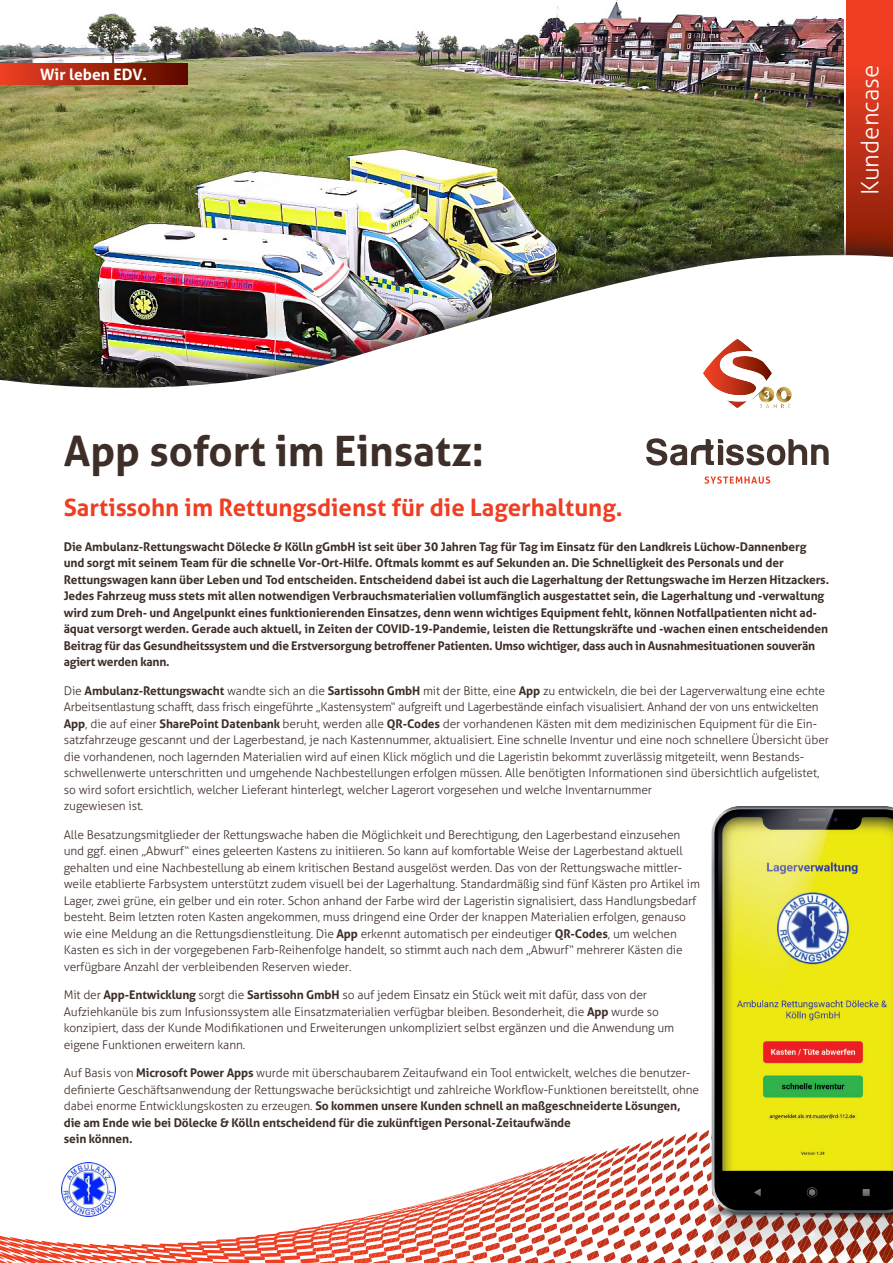
<style>
.page{position:relative;width:893px;height:1263px;background:#fff}
.page>*{position:absolute;margin:0;border:0;box-sizing:border-box;transform-origin:0 0}
.t1{font:700 42px "Aller";color:#3e2e28}
.t2{font:700 24px "Aller";color:#ef3e22}
.t3{font:300 24px "Aller";color:#fff}
.t4{font:700 15.6px "Aller";color:#fff}
.t5{font:300 12px/16.5px "Aller";letter-spacing:-.01em;color:#3e2e28}
.t6{font:700 12px/16.5px "Aller";letter-spacing:-.01em;color:#3e2e28}
.s1{font-weight:700}
</style>
<div class="page">
<img style="left:0;top:1px;width:843px;height:227px">
<svg style="left:847px;top:0;width:45px;height:228px"></svg>
<img style="left:0;top:228px;width:893px;height:24px">
<img style="left:0;top:252px;width:893px;height:231px">
<svg style="left:646px;top:438px;width:183px;height:28px"></svg>
<svg style="left:704px;top:476px;width:66px;height:8px"></svg>
<svg style="left:703px;top:339px;width:89px;height:69px"></svg>
<div style="left:0;top:64px;width:187px;height:21px;background:linear-gradient(to right,#ed4024,#5b0a00)"></div>
<svg style="left:0;top:1130px;width:709px;height:133px"></svg>
<img style="left:709px;top:806px;width:184px;height:457px">
<h3 class="t4" style="left:40px;top:68px;width:108px">Wir leben EDV.</h3>
<h2 class="t3" style="left:855px;top:195px;width:132px;rotate:-90deg">Kundencase</h2>
<h1 class="t1" style="left:64px;top:434px;width:422px">App sofort im Einsatz:</h1>
<h2 class="t2" style="left:64px;top:498px;width:561px">Sartissohn im Rettungsdienst für die Lagerhaltung.</h2>
<p class="t6" style="left:64px;top:539px;width:767px">Die Ambulanz-Rettungswacht Dölecke &amp; Kölln gGmbH ist seit über 30 Jahren Tag für Tag im Einsatz für den Landkreis Lüchow-Dannenberg und sorgt mit seinem Team für die schnelle Vor-Ort-Hilfe. Oftmals kommt es auf Sekunden an. Die Schnelligkeit des Personals und der Rettungswagen kann über Leben und Tod entscheiden. Entscheidend dabei ist auch die Lagerhaltung der Rettungswache im Herzen Hitzackers.<br>Jedes Fahrzeug muss stets mit allen notwendigen Verbrauchsmaterialien vollumfänglich ausgestattet sein, die Lagerhaltung und -verwaltung wird zum Dreh- und Angelpunkt eines funktionierenden Einsatzes, denn wenn wichtiges Equipment fehlt, können Notfallpatienten nicht ad&shy;äquat versorgt werden. Gerade auch aktuell, in Zeiten der COVID-19-Pandemie, leisten die Rettungskräfte und -wachen einen entscheidenden Beitrag für das Gesundheitssystem und die Erstversorgung betroffener Patienten. Umso wichtiger, dass auch in Ausnahmesituationen souverän agiert werden kann.</p>
<p class="t5" style="left:64px;top:683px;width:767px">Die <span class="s1">Ambulanz-Rettungswacht</span> wandte sich an die <span class="s1">Sartissohn GmbH</span> mit der Bitte, eine <span class="s1">App</span> zu entwickeln, die bei der Lagerverwaltung eine echte Arbeitsentlastung schafft, dass frisch eingeführte „Kastensystem“ aufgreift und Lagerbestände einfach visualisiert. Anhand der von uns entwickelten <span class="s1">App</span>, die auf einer <span class="s1">SharePoint Datenbank</span> beruht, werden alle <span class="s1">QR-Codes</span> der vorhandenen Kästen mit dem medizinischen Equipment für die Ein&shy;satzfahrzeuge gescannt und der Lagerbestand, je nach Kastennummer, aktualisiert. Eine schnelle Inventur und eine noch schnellere Übersicht über die vorhandenen, noch lagernden Materialien wird auf einen Klick möglich und die Lageristin bekommt zuverlässig mitgeteilt, wenn Bestands&shy;schwellenwerte unterschritten und umgehende Nachbestellungen erfolgen müssen. Alle benötigten Informationen sind übersichtlich aufgelistet, so wird sofort ersichtlich, welcher Lieferant hinterlegt, welcher Lagerort vorgesehen und welche Inventarnummer<br>zugewiesen ist.</p>
<p class="t5" style="left:64px;top:826px;width:638px">Alle Besatzungsmitglieder der Rettungswache haben die Möglichkeit und Berechtigung, den Lagerbestand einzusehen und ggf. einen „Abwurf“ eines geleerten Kastens zu initiieren. So kann auf komfortable Weise der Lagerbestand aktuell gehalten und eine Nachbestellung ab einem kritischen Bestand ausgelöst werden. Das von der Rettungswache mittler&shy;weile etablierte Farbsystem unterstützt zudem visuell bei der Lagerhaltung. Standardmäßig sind fünf Kästen pro Artikel im Lager, zwei grüne, ein gelber und ein roter. Schon anhand der Farbe wird der Lageristin signalisiert, dass Handlungsbedarf besteht. Beim letzten roten Kasten angekommen, muss dringend eine Order der knappen Materialien erfolgen, genauso wie eine Meldung an die Rettungsdienstleitung. Die <span class="s1">App</span> erkennt automatisch per eindeutiger <span class="s1">QR-Codes</span>, um welchen Kasten es sich in der vorgegebenen Farb-Reihenfolge handelt, so stimmt auch nach dem „Abwurf“ mehrerer Kästen die verfügbare Anzahl der verbleibenden Reserven wieder.</p>
<p class="t5" style="left:64px;top:987px;width:612px">Mit der <span class="s1">App-Entwicklung</span> sorgt die <span class="s1">Sartissohn GmbH</span> so auf jedem Einsatz ein Stück weit mit dafür, dass von der Aufziehkanüle bis zum Infusionssystem alle Einsatzmaterialien verfügbar bleiben. Besonderheit, die <span class="s1">App</span> wurde so konzipiert, dass der Kunde Modifikationen und Erweiterungen unkompliziert selbst ergänzen und die Anwendung um eigene Funktionen erweitern kann.</p>
<p class="t5" style="left:64px;top:1065px;width:637px">Auf Basis von <span class="s1">Microsoft Power Apps</span> wurde mit überschaubarem Zeitaufwand ein Tool entwickelt, welches die benutzer&shy;definierte Geschäftsanwendung der Rettungswache berücksichtigt und zahlreiche Workflow-Funktionen bereitstellt, ohne dabei enorme Entwicklungskosten zu erzeugen. <span class="s1">So kommen unsere Kunden schnell an maßgeschneiderte Lösungen, die am Ende wie bei Dölecke &amp; Kölln entscheidend für die zukünftigen Personal-Zeitaufwände<br>sein können.</span></p>
</div>
